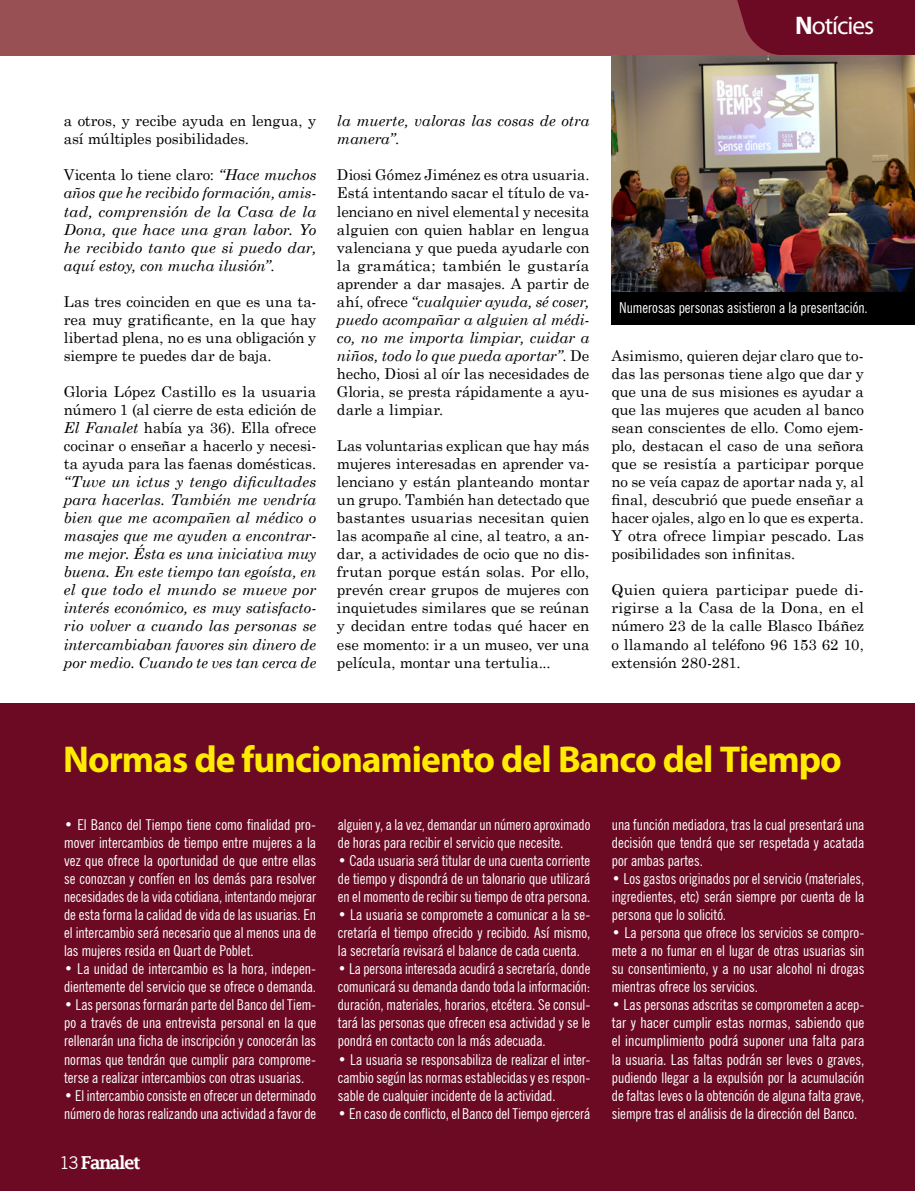
<style>
.page{position:relative;width:915px;height:1191px;background:#fff}
.page>*{position:absolute;margin:0;border:0;box-sizing:border-box;transform-origin:0 0}
.Titulo_Lucida{font:700 37.5px "Myriad Pro";letter-spacing:-.03em;color:#ffec00}
.t1{font:25.5px "Myriad Pro";letter-spacing:-.04em;color:#fff}
.Folio__derecho{font:600 17.85px "Lucida Fax";letter-spacing:-.08em;color:#fff}
.t2{font:condensed 15px/18px "News Gothic BT";color:#fff;text-align:justify}
.Contenido{font:15px/18px "Century Schoolbook";letter-spacing:-.005em;color:#000;text-align:justify}
.Contenido-2{font:italic 15px/18px "Century Schoolbook";color:#000;text-align:justify}
.s1{font-weight:700}
.s2{font-style:normal}
.s3{font-style:italic}
.s4{font-family:"News Gothic BT";font-weight:400;font-size:17.4px}
</style>
<div class="page">
<div style="left:0;top:703px;width:914px;height:488px;background:#6c0a24"></div>
<div style="left:0;top:0;width:914px;height:55px;background:#985054"></div>
<div style="left:737px;top:0;width:177px;height:55px;background:#6c0a24"></div>
<img style="left:611px;top:55px;width:303px;height:237px">
<div style="left:611px;top:292px;width:303px;height:33px;background:#000"></div>
<p class="t1" style="left:794px;top:10px;width:81px"><span class="s1">N</span>otícies</p>
<p class="Contenido" style="left:64px;top:111px;width:254px">a otros, y recibe ayuda en lengua, y así múltiples posibilidades.</p>
<p class="Contenido-2" style="left:64px;top:165px;width:254px"><span class="s2">Vicenta lo tiene claro:</span> “Hace muchos años que he recibido formación, amis&shy;tad, comprensión de la Casa de la Dona, que hace una gran labor. Yo he recibido tanto que si puedo dar, aquí estoy, con mucha ilusión”<span class="s2">.</span></p>
<p class="Contenido" style="left:64px;top:291px;width:254px">Las tres coinciden en que es una ta&shy;rea muy gratificante, en la que hay libertad plena, no es una obligación y siempre te puedes dar de baja.</p>
<p class="Contenido-2" style="left:64px;top:382px;width:254px"><span class="s2">Gloria López Castillo es la usuaria número 1 (al cierre de esta edición de </span>El Fanalet <span class="s2">había ya 36). Ella ofrece cocinar o enseñar a hacerlo y necesi&shy;ta ayuda para las faenas domésticas. </span>“Tuve un ictus y tengo dificultades para hacerlas. También me vendría bien que me acompañen al médico o masajes que me ayuden a encontrar&shy;me mejor. Ésta es una iniciativa muy buena. En este tiempo tan egoísta, en el que todo el mundo se mueve por interés económico, es muy satisfacto&shy;rio volver a cuando las personas se intercambiaban favores sin dinero de por medio. Cuando te ves tan cerca de</p>
<p class="Contenido-2" style="left:337px;top:111px;width:254px">la muerte, valoras las cosas de otra manera”<span class="s2">.</span></p>
<p class="Contenido" style="left:337px;top:165px;width:254px">Diosi Gómez Jiménez es otra usuaria.<br>Está intentando sacar el título de va&shy;lenciano en nivel elemental y necesita alguien con quien hablar en lengua valenciana y que pueda ayudarle con la gramática; también le gustaría aprender a dar masajes. A partir de ahí, ofrece <span class="s3">“cualquier ayuda, sé coser, puedo acompañar a alguien al médi&shy;co, no me importa limpiar, cuidar a niños, todo lo que pueda aportar”</span>. De hecho, Diosi al oír las necesidades de Gloria, se presta rápidamente a ayu&shy;darle a limpiar.</p>
<p class="Contenido" style="left:337px;top:435px;width:254px">Las voluntarias explican que hay más mujeres interesadas en aprender va&shy;lenciano y están planteando montar un grupo. También han detectado que bastantes usuarias necesitan quien las acompañe al cine, al teatro, a an&shy;dar, a actividades de ocio que no dis&shy;frutan porque están solas. Por ello, prevén crear grupos de mujeres con inquietudes similares que se reúnan y decidan entre todas qué hacer en ese momento: ir a un museo, ver una película, montar una tertulia...</p>
<p class="t2" style="left:619px;top:298px;width:250px">Numerosas personas asistieron a la presentación.</p>
<p class="Contenido" style="left:611px;top:345px;width:254px">Asimismo, quieren dejar claro que to&shy;das las personas tiene algo que dar y que una de sus misiones es ayudar a que las mujeres que acuden al banco sean conscientes de ello. Como ejem&shy;plo, destacan el caso de una señora que se resistía a participar porque no se veía capaz de aportar nada y, al final, descubrió que puede enseñar a hacer ojales, algo en lo que es experta.<br>Y otra ofrece limpiar pescado. Las posibilidades son infinitas.</p>
<p class="Contenido" style="left:611px;top:579px;width:254px">Quien quiera participar puede di&shy;rigirse a la Casa de la Dona, en el número 23 de la calle Blasco Ibáñez o llamando al teléfono 96 153 62 10, extensión 280-281.</p>
<p class="Titulo_Lucida" style="left:63px;top:735px;width:780px">Normas de funcionamiento del Banco del Tiempo</p>
<p class="t2" style="left:611px;top:815px;width:254px">una función mediadora, tras la cual presentará una decisión que tendrá que ser respetada y acatada por ambas partes.</p>
<p class="t2" style="left:611px;top:869px;width:254px">• Los gastos originados por el servicio (materiales, ingredientes, etc) serán siempre por cuenta de la persona que lo solicitó.</p>
<p class="t2" style="left:611px;top:923px;width:254px">• La persona que ofrece los servicios se compro&shy;mete a no fumar en el lugar de otras usuarias sin su consentimiento, y a no usar alcohol ni drogas mientras ofrece los servicios.</p>
<p class="t2" style="left:611px;top:996px;width:254px">• Las personas adscritas se comprometen a acep&shy;tar y hacer cumplir estas normas, sabiendo que el incumplimiento podrá suponer una falta para la usuaria. Las faltas podrán ser leves o graves, pudiendo llegar a la expulsión por la acumulación de faltas leves o la obtención de alguna falta grave, siempre tras el análisis de la dirección del Banco.</p>
<p class="t2" style="left:338px;top:815px;width:254px">alguien y, a la vez, demandar un número aproximado de horas para recibir el servicio que necesite.</p>
<p class="t2" style="left:338px;top:851px;width:254px">• Cada usuaria será titular de una cuenta corriente de tiempo y dispondrá de un talonario que utilizará en el momento de recibir su tiempo de otra persona.</p>
<p class="t2" style="left:338px;top:905px;width:254px">• La usuaria se compromete a comunicar a la se&shy;cretaría el tiempo ofrecido y recibido. Así mismo, la secretaría revisará el balance de cada cuenta.</p>
<p class="t2" style="left:338px;top:959px;width:254px">• La persona interesada acudirá a secretaría, donde comunicará su demanda dando toda la información: duración, materiales, horarios, etcétera. Se consul&shy;tará las personas que ofrecen esa actividad y se le pondrá en contacto con la más adecuada.</p>
<p class="t2" style="left:338px;top:1050px;width:254px">• La usuaria se responsabiliza de realizar el inter&shy;cambio según las normas establecidas y es respon&shy;sable de cualquier incidente de la actividad.</p>
<p class="t2" style="left:338px;top:1104px;width:254px">• En caso de conflicto, el Banco del Tiempo ejercerá</p>
<p class="t2" style="left:64px;top:815px;width:253px">• El Banco del Tiempo tiene como finalidad pro&shy;mover intercambios de tiempo entre mujeres a la vez que ofrece la oportunidad de que entre ellas se conozcan y confíen en los demás para resolver necesidades de la vida cotidiana, intentando mejorar de esta forma la calidad de vida de las usuarias. En el intercambio será necesario que al menos una de las mujeres resida en Quart de Poblet.</p>
<p class="t2" style="left:64px;top:959px;width:253px">• La unidad de intercambio es la hora, indepen&shy;dientemente del servicio que se ofrece o demanda.</p>
<p class="t2" style="left:64px;top:996px;width:253px">• Las personas formarán parte del Banco del Tiem&shy;po a través de una entrevista personal en la que rellenarán una ficha de inscripción y conocerán las normas que tendrán que cumplir para comprome&shy;terse a realizar intercambios con otras usuarias.</p>
<p class="t2" style="left:64px;top:1086px;width:253px">• El intercambio consiste en ofrecer un determinado número de horas realizando una actividad a favor de</p>
<p class="Folio__derecho" style="left:60px;top:1152px;width:83px"><span class="s4">13</span> Fanalet</p>
</div>
